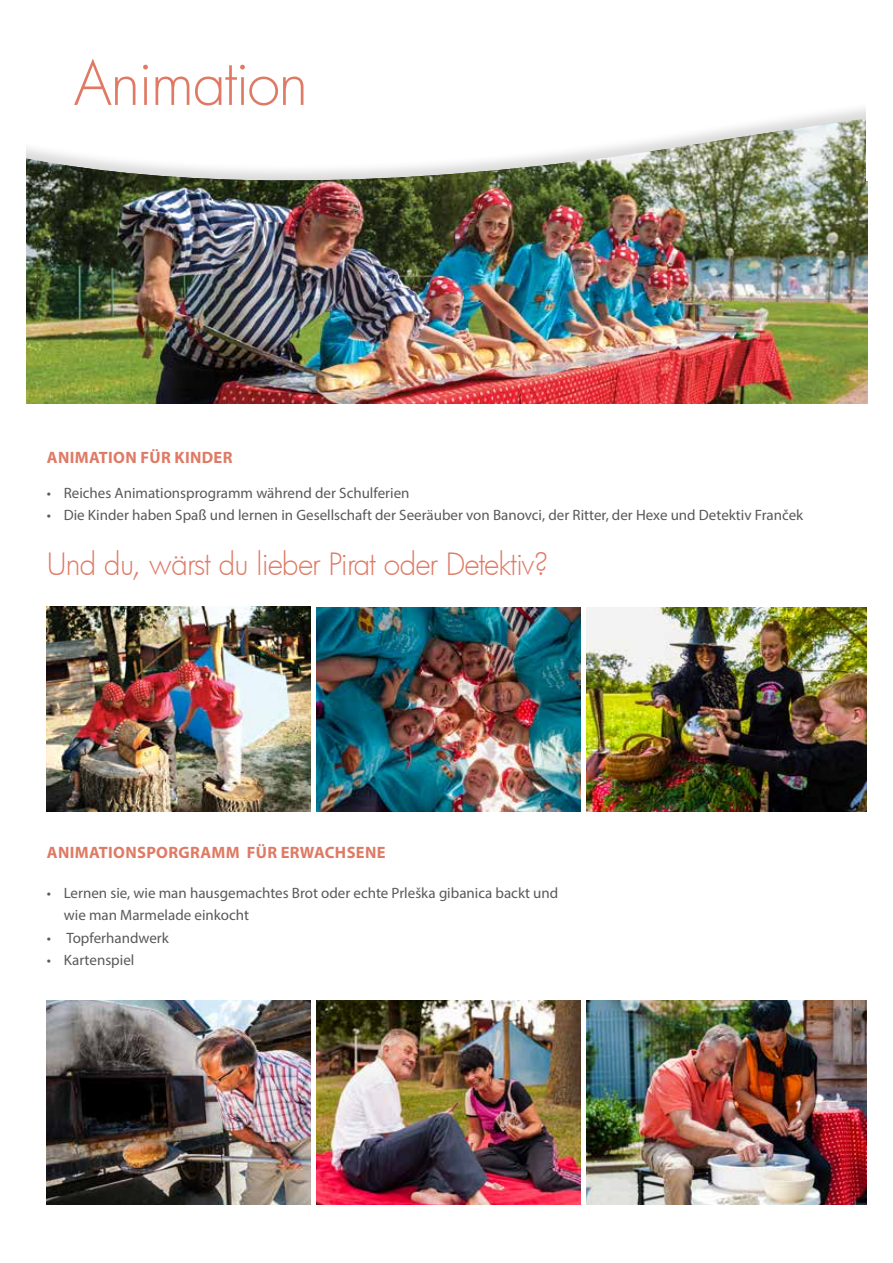
<style>
.page{position:relative;width:893px;height:1263px;background:#fff}
.page>*{position:absolute;margin:0;border:0;box-sizing:border-box;transform-origin:0 0}
.t1{font:300 60px "Futura";letter-spacing:-.025em;color:#df7a65}
.t2{font:300 30px "Futura";letter-spacing:-.03em;color:#df7a65}
.t3{font:700 16.5px "Myriad Pro";letter-spacing:.02em;color:#df7a65}
.t4{font:15px/22.5px "Myriad Pro";color:#58595b}
</style>
<div class="page">
<img style="left:27px;top:183px;width:840px;height:221px">
<svg style="left:26px;top:108px;width:842px;height:75px"></svg>
<img style="left:316px;top:607px;width:264px;height:205px">
<img style="left:47px;top:607px;width:264px;height:204px">
<img style="left:47px;top:1000px;width:264px;height:205px">
<div style="left:867px;top:0;width:26px;height:180px;background:#fff"></div>
<img style="left:316px;top:1000px;width:264px;height:205px">
<img style="left:587px;top:1000px;width:279px;height:205px">
<img style="left:587px;top:607px;width:279px;height:205px">
<h1 class="t1" style="left:74px;top:43px;width:236px">Animation</h1>
<p class="t3" style="left:47px;top:446px;width:187px">ANIMATION FÜR KINDER</p>
<p class="t4" style="left:47px;top:481px;width:364px">• Reiches Animationsprogramm während der Schulferien</p>
<p class="t4" style="left:47px;top:504px;width:758px">• Die Kinder haben Spaß und lernen in Gesellschaft der Seeräuber von Banovci, der Ritter, der Hexe und Detektiv Franček</p>
<h2 class="t2" style="left:47px;top:543px;width:503px">Und du, wärst du lieber Pirat oder Detektiv?</h2>
<p class="t3" style="left:47px;top:842px;width:340px">ANIMATIONSPORGRAMM FÜR ERWACHSENE</p>
<p class="t4" style="left:64px;top:881px;width:496px;text-indent:-17px">• Lernen sie, wie man hausgemachtes Brot oder echte Prleška gibanica backt und wie man Marmelade einkocht</p>
<p class="t4" style="left:47px;top:926px;width:124px">• Topferhandwerk</p>
<p class="t4" style="left:47px;top:949px;width:89px">• Kartenspiel</p>
</div>
